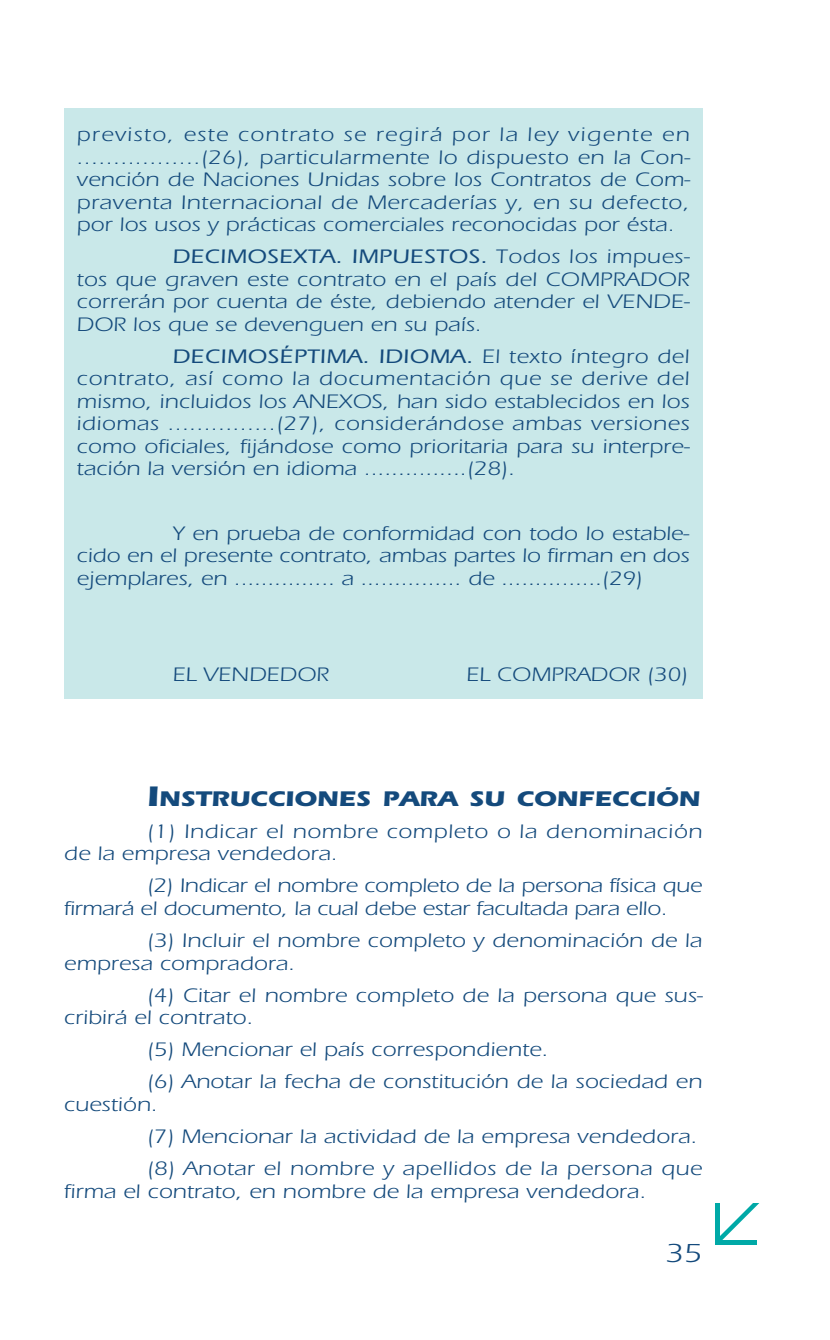
<style>
.page{position:relative;width:830px;height:1340px;background:#fff}
.page>*{position:absolute;margin:0;border:0;box-sizing:border-box;transform-origin:0 0}
.t1{font:27px "Itc Eras";color:#144a7c;scale:1.2 1}
.t2{font:700 22.05px "Itc Eras";letter-spacing:-.01em;color:#144a7c;scale:1.2 1}
.t3{font:20.25px/22.5px "Itc Eras";color:#144a7c;scale:1.2 1}
.t4{font:20.25px/22.5px "Itc Eras";letter-spacing:.02em;color:#144a7c;scale:1.2 1}
.s1{font-weight:500}
.s2{font-size:29.25px}
</style>
<div class="page">
<div style="left:64px;top:108px;width:638px;height:591px;background:#c9e8e9"></div>
<div style="left:714px;top:1239px;width:42px;height:5px;background:#00a9a7"></div>
<div style="left:714px;top:1202px;width:5px;height:42px;background:#00a9a7"></div>
<svg style="left:716px;top:1202px;width:44px;height:40px"></svg>
<p class="t3" style="left:77px;top:125px;width:513px;text-align:justify">previsto, este contrato se regirá por la ley vigente en .................(26), particularmente lo dispuesto en la Con&shy;vención de Naciones Unidas sobre los Contratos de Com&shy;praventa Internacional de Mercaderías y, en su defecto, por los usos y prácticas comerciales reconocidas por ésta.</p>
<p class="t3" style="left:77px;top:247px;width:512px;text-align:justify;text-indent:96px"><span class="s1">DECIMOSEXTA. IMPUESTOS.</span> Todos los impues&shy;tos que graven este contrato en el país del COMPRADOR correrán por cuenta de éste, debiendo atender el VENDE-DOR los que se devenguen en su país.</p>
<p class="t3" style="left:77px;top:347px;width:512px;text-align:justify;text-indent:96px"><span class="s1">DECIMOSÉPTIMA. IDIOMA.</span> El texto íntegro del contrato, así como la documentación que se derive del mismo, incluidos los ANEXOS, han sido establecidos en los idiomas ...............(27), considerándose ambas versiones como oficiales, fijándose como prioritaria para su interpre&shy;tación la versión en idioma ...............(28).</p>
<p class="t3" style="left:77px;top:524px;width:512px;text-align:justify;text-indent:96px">Y en prueba de conformidad con todo lo estable&shy;cido en el presente contrato, ambas partes lo firman en dos ejemplares, en ............... a ............... de ...............(29)</p>
<p class="t3" style="left:172px;top:665px;width:132px">EL VENDEDOR</p>
<p class="t3" style="left:466px;top:665px;width:186px">EL COMPRADOR (30)</p>
<p class="t2" style="left:147px;top:790px;width:462px"><span class="s2">I</span>NSTRUCCIONES PARA SU CONFECCIÓN</p>
<p class="t4" style="left:64px;top:822px;width:533px;text-indent:83px">(1) Indicar el nombre completo o la denominación de la empresa vendedora.</p>
<p class="t3" style="left:64px;top:876px;width:533px;text-indent:83px">(2) Indicar el nombre completo de la persona física que firmará el documento, la cual debe estar facultada para ello.</p>
<p class="t3" style="left:64px;top:931px;width:533px;text-indent:83px">(3) Incluir el nombre completo y denominación de la empresa compradora.</p>
<p class="t3" style="left:64px;top:985px;width:534px;text-indent:83px">(4) Citar el nombre completo de la persona que sus&shy;cribirá el contrato.</p>
<p class="t3" style="left:147px;top:1035px;width:464px;line-height:32.2px">(5) Mencionar el país correspondiente.<br>(6) Anotar la fecha de constitución de la sociedad en</p>
<p class="t3" style="left:147px;top:1090px;width:464px;line-height:32.2px;text-indent:-83px">cuestión.<br>(7) Mencionar la actividad de la empresa vendedora. (8) Anotar el nombre y apellidos de la persona que</p>
<p class="t3" style="left:64px;top:1181px;width:486px">firma el contrato, en nombre de la empresa vendedora.</p>
<h1 class="t1" style="left:665px;top:1244px;width:32px">35</h1>
</div>
